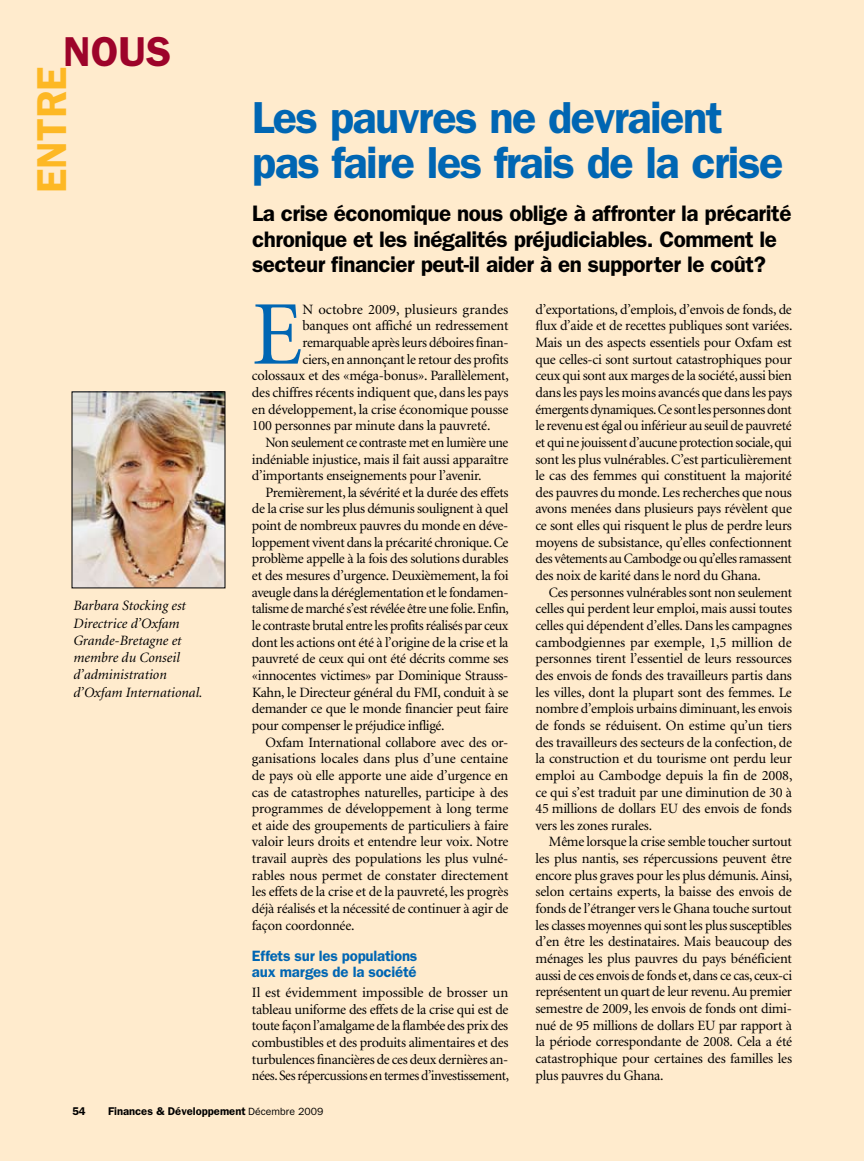
<style>
.page{position:relative;width:864px;height:1161px;background:#ffebcd}
.page>*{position:absolute;margin:0;border:0;box-sizing:border-box;transform-origin:0 0}
.t1{font:91.05px "Minion";color:#0066b3}
.t2{font:600 45px/45px "Franklin Gothic";letter-spacing:-.035em;color:#0066b3}
.t3{font:600 42px "Franklin Gothic";color:#fdb824}
.t4{font:600 42px "Franklin Gothic";color:#9d032a}
.t5{font:600 22.5px/25.5px "Franklin Gothic";letter-spacing:-.02em;color:#000}
.t6{font:600 15px/16.6px "Franklin Gothic";letter-spacing:-.015em;color:#0066b3}
.t7{font:14.25px/16.6px "Minion";letter-spacing:-.02em;color:#000;text-align:justify}
.t8{font:italic 14.25px/17.2px "Minion";color:#000}
.t9{font:14.25px "Minion";letter-spacing:.005em;color:#000}
.t10{font:600 11.25px "Franklin Gothic";color:#000}
.s1{font-weight:400;font-size:10.5px}
</style>
<div class="page">
<img style="left:74px;top:394px;width:149px;height:192px">
<h3 class="t4" style="left:63px;top:27px;width:110px">NOUS</h3>
<h3 class="t3" style="left:27px;top:193px;width:128px;rotate:-90deg">ENTRE</h3>
<p class="t8" style="left:74px;top:598px;width:131px">Barbara Stocking est<br>Directrice d’Oxfam<br>Grande-Bretagne et membre du Conseil d’administration d’Oxfam International.</p>
<h2 class="t2" style="left:252px;top:95px;width:533px">Les pauvres ne devraient pas faire les frais de la crise</h2>
<h3 class="t5" style="left:252px;top:201px;width:541px">La crise économique nous oblige à affronter la précarité chronique et les inégalités préjudiciables. Comment le secteur financier peut-il aider à en supporter le coût?</h3>
<h1 class="t1" style="left:252px;top:290px;width:48px">E</h1>
<p class="t9" style="left:302px;top:302px;width:207px">n octobre 2009, plusieurs grandes</p>
<p class="t7" style="left:302px;top:318px;width:208px">banques ont affiché un redressement</p>
<p class="t7" style="left:302px;top:335px;width:208px">remarquable après leurs déboires finan-</p>
<p class="t7" style="left:302px;top:351px;width:208px">ciers, en annonçant le retour des profits</p>
<p class="t7" style="left:252px;top:368px;width:258px">colossaux et des «méga-bonus». Parallèlement,</p>
<p class="t7" style="left:252px;top:385px;width:258px">des chiffres récents indiquent que, dans les pays</p>
<p class="t7" style="left:252px;top:401px;width:258px">en développement, la crise économique pousse</p>
<p class="t7" style="left:252px;top:418px;width:240px">100 personnes par minute dans la pauvreté.</p>
<p class="t7" style="left:265px;top:435px;width:244px">Non seulement ce contraste met en lumière une</p>
<p class="t7" style="left:252px;top:451px;width:258px">indéniable injustice, mais il fait aussi apparaître</p>
<p class="t7" style="left:252px;top:468px;width:231px">d’importants enseignements pour l’avenir.</p>
<p class="t7" style="left:265px;top:485px;width:244px">Premièrement, la sévérité et la durée des effets</p>
<p class="t7" style="left:252px;top:501px;width:258px">de la crise sur les plus démunis soulignent à quel</p>
<p class="t7" style="left:252px;top:518px;width:258px">point de nombreux pauvres du monde en déve-</p>
<p class="t7" style="left:252px;top:534px;width:258px">loppement vivent dans la précarité chronique. Ce</p>
<p class="t7" style="left:252px;top:551px;width:258px">problème appelle à la fois des solutions durables</p>
<p class="t7" style="left:252px;top:568px;width:258px">et des mesures d’urgence. Deuxièmement, la foi</p>
<p class="t7" style="left:252px;top:584px;width:258px">aveugle dans la déréglementation et le fondamen-</p>
<p class="t7" style="left:252px;top:601px;width:258px">talisme de marché s’est révélée être une folie. Enfin,</p>
<p class="t7" style="left:252px;top:618px;width:258px">le contraste brutal entre les profits réalisés par ceux</p>
<p class="t7" style="left:252px;top:634px;width:258px">dont les actions ont été à l’origine de la crise et la</p>
<p class="t7" style="left:252px;top:651px;width:258px">pauvreté de ceux qui ont été décrits comme ses</p>
<p class="t7" style="left:252px;top:668px;width:258px">«innocentes victimes» par Dominique Strauss-</p>
<p class="t7" style="left:252px;top:684px;width:258px">Kahn, le Directeur général du FMI, conduit à se</p>
<p class="t7" style="left:252px;top:701px;width:258px">demander ce que le monde financier peut faire</p>
<p class="t7" style="left:252px;top:718px;width:194px">pour compenser le préjudice infligé.</p>
<p class="t7" style="left:265px;top:734px;width:245px">Oxfam International collabore avec des or-</p>
<p class="t7" style="left:252px;top:751px;width:258px">ganisations locales dans plus d’une centaine</p>
<p class="t7" style="left:252px;top:768px;width:258px">de pays où elle apporte une aide d’urgence en</p>
<p class="t7" style="left:252px;top:784px;width:258px">cas de catastrophes naturelles, participe à des</p>
<p class="t7" style="left:252px;top:801px;width:258px">programmes de développement à long terme</p>
<p class="t7" style="left:252px;top:818px;width:258px">et aide des groupements de particuliers à faire</p>
<p class="t7" style="left:252px;top:834px;width:258px">valoir leurs droits et entendre leur voix. Notre</p>
<p class="t7" style="left:252px;top:851px;width:258px">travail auprès des populations les plus vulné-</p>
<p class="t7" style="left:252px;top:867px;width:258px">rables nous permet de constater directement</p>
<p class="t7" style="left:252px;top:884px;width:258px">les effets de la crise et de la pauvreté, les progrès</p>
<p class="t7" style="left:252px;top:901px;width:258px">déjà réalisés et la nécessité de continuer à agir de</p>
<p class="t7" style="left:252px;top:917px;width:104px">façon coordonnée.</p>
<p class="t6" style="left:252px;top:947px;width:167px">Effets sur les populations aux marges de la société</p>
<p class="t7" style="left:252px;top:985px;width:259px">Il est évidemment impossible de brosser un tableau uniforme des effets de la crise qui est de toute façon l’amalgame de la flambée des prix des combustibles et des produits alimentaires et des turbulences financières de ces deux dernières an&shy;nées. Ses répercussions en termes d’investissement,</p>
<p class="t7" style="left:535px;top:301px;width:258px">d’exportations, d’emplois, d’envois de fonds, de flux d’aide et de recettes publiques sont variées.<br>Mais un des aspects essentiels pour Oxfam est que celles-ci sont surtout catastrophiques pour ceux qui sont aux marges de la société, aussi bien dans les pays les moins avancés que dans les pays émergents dynamiques. Ce sont les personnes dont le revenu est égal ou inférieur au seuil de pauvreté et qui ne jouissent d’aucune protection sociale, qui sont les plus vulnérables. C’est particulièrement le cas des femmes qui constituent la majorité des pauvres du monde. Les recherches que nous avons menées dans plusieurs pays révèlent que ce sont elles qui risquent le plus de perdre leurs moyens de subsistance, qu’elles confectionnent des vêtements au Cambodge ou qu’elles ramassent des noix de karité dans le nord du Ghana.</p>
<p class="t7" style="left:535px;top:584px;width:258px;text-indent:14px">Ces personnes vulnérables sont non seulement celles qui perdent leur emploi, mais aussi toutes celles qui dépendent d’elles. Dans les campagnes cambodgiennes par exemple, 1,5 million de personnes tirent l’essentiel de leurs ressources des envois de fonds des travailleurs partis dans les villes, dont la plupart sont des femmes. Le nombre d’emplois urbains diminuant, les envois de fonds se réduisent. On estime qu’un tiers des travailleurs des secteurs de la confection, de la construction et du tourisme ont perdu leur emploi au Cambodge depuis la fin de 2008, ce qui s’est traduit par une diminution de 30 à 45 millions de dollars EU des envois de fonds vers les zones rurales.</p>
<p class="t7" style="left:535px;top:834px;width:258px;text-indent:14px">Même lorsque la crise semble toucher surtout les plus nantis, ses répercussions peuvent être encore plus graves pour les plus démunis. Ainsi, selon certains experts, la baisse des envois de fonds de l’étranger vers le Ghana touche surtout les classes moyennes qui sont les plus susceptibles d’en être les destinataires. Mais beaucoup des ménages les plus pauvres du pays bénéficient aussi de ces envois de fonds et, dans ce cas, ceux-ci représentent un quart de leur revenu. Au premier semestre de 2009, les envois de fonds ont dimi&shy;nué de 95 millions de dollars EU par rapport à la période correspondante de 2008. Cela a été catastrophique pour certaines des familles les plus pauvres du Ghana.</p>
<p class="t10" style="left:72px;top:1105px;width:15px">54</p>
<p class="t10" style="left:108px;top:1105px;width:217px">Finances &amp; Développement <span class="s1">Décembre 2009</span></p>
</div>
